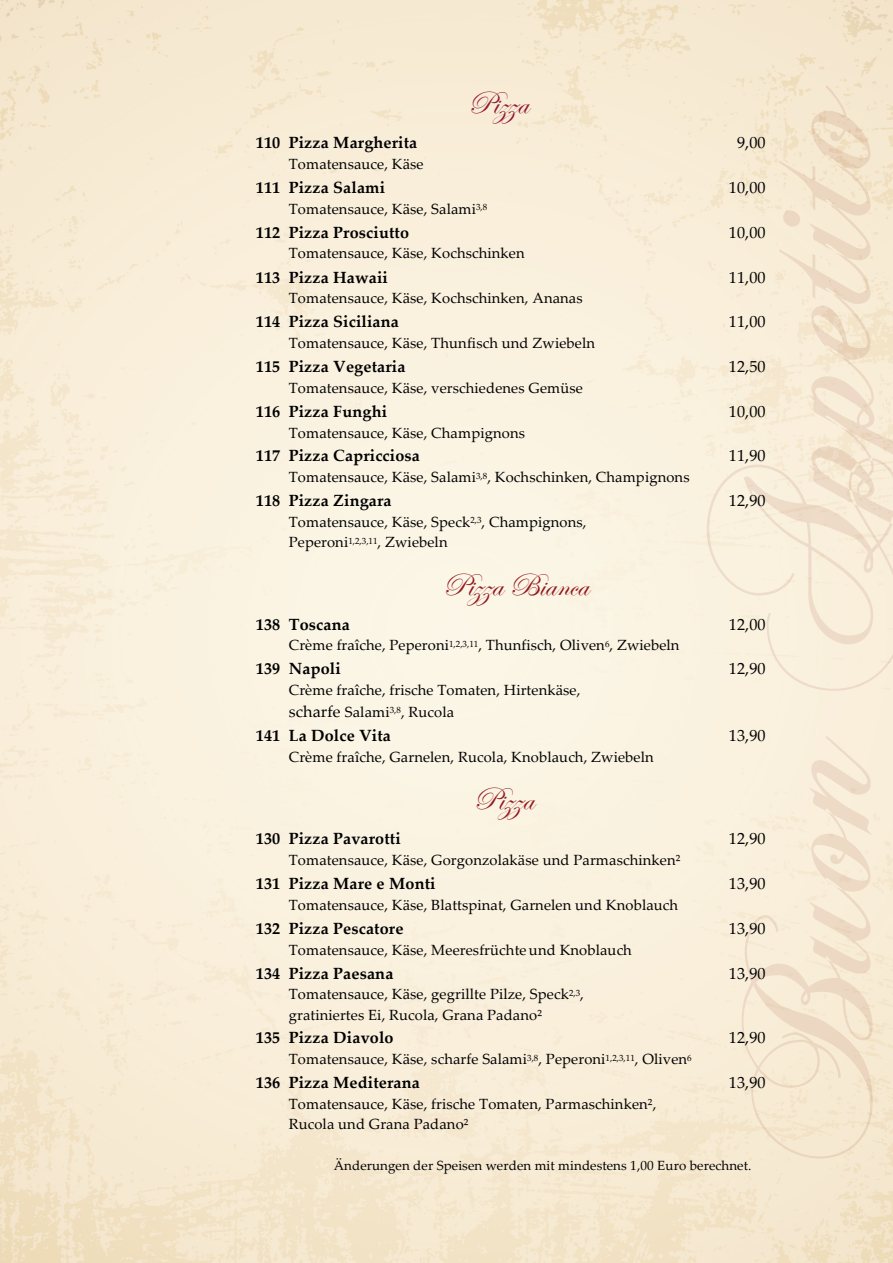
<style>
.page{position:relative;width:893px;height:1263px;background:#fff}
.page>*{position:absolute;margin:0;border:0;box-sizing:border-box;transform-origin:0 0}
.t1{font:32.7px "Edwardian Script ITC";color:#94191d}
.t2{font:32.7px "Edwardian Script ITC";color:#911733}
.t3{font:700 16.2px "Palatino Linotype";letter-spacing:.01em;color:#000001}
.t4{font:16.2px "Palatino Linotype";letter-spacing:.01em;color:#000001}
.t5{font:14.7px/20.1px "Palatino Linotype";letter-spacing:.01em;color:#000001}
.t6{font:13.35px "Palatino Linotype";letter-spacing:.005em;color:#000001}
.s1{font-size:16.2px}
</style>
<div class="page">
<img style="left:0;top:0;width:893px;height:1263px">
<svg style="left:707px;top:85px;width:186px;height:1073px;fill:#f8edd8"></svg>
<h1 class="t2" style="left:468px;top:86px;width:62px">Pizza</h1>
<p class="t3" style="left:256px;top:131px;width:163px">110 Pizza Margherita</p>
<p class="t4" style="left:737px;top:131px;width:30px">9,00</p>
<p class="t5" style="left:289px;top:154px;width:136px">Tomatensauce, Käse</p>
<p class="t3" style="left:256px;top:176px;width:131px">111 Pizza Salami</p>
<p class="t4" style="left:729px;top:176px;width:38px">10,00</p>
<p class="t5" style="left:289px;top:198px;width:200px">Tomatensauce, Käse, Salami<sup>3,8</sup></p>
<p class="t3" style="left:256px;top:221px;width:155px">112 Pizza Prosciutto</p>
<p class="t4" style="left:729px;top:221px;width:38px">10,00</p>
<p class="t5" style="left:289px;top:243px;width:237px">Tomatensauce, Käse, Kochschinken</p>
<p class="t3" style="left:256px;top:266px;width:134px">113 Pizza Hawaii</p>
<p class="t4" style="left:729px;top:266px;width:38px">11,00</p>
<p class="t5" style="left:289px;top:288px;width:295px">Tomatensauce, Käse, Kochschinken, Ananas</p>
<p class="t3" style="left:256px;top:310px;width:145px">114 Pizza Siciliana</p>
<p class="t4" style="left:729px;top:310px;width:38px">11,00</p>
<p class="t5" style="left:289px;top:332px;width:308px">Tomatensauce, Käse, Thunfisch und Zwiebeln</p>
<p class="t3" style="left:256px;top:355px;width:151px">115 Pizza Vegetaria</p>
<p class="t4" style="left:729px;top:355px;width:38px">12,50</p>
<p class="t5" style="left:289px;top:377px;width:296px">Tomatensauce, Käse, verschiedenes Gemüse</p>
<p class="t3" style="left:256px;top:400px;width:133px">116 Pizza Funghi</p>
<p class="t4" style="left:729px;top:400px;width:38px">10,00</p>
<p class="t5" style="left:289px;top:422px;width:238px">Tomatensauce, Käse, Champignons</p>
<p class="t3" style="left:256px;top:444px;width:166px">117 Pizza Capricciosa</p>
<p class="t4" style="left:729px;top:444px;width:38px">11,90</p>
<p class="t5" style="left:289px;top:467px;width:402px">Tomatensauce, Käse, Salami<sup>3,8</sup>, Kochschinken, Champignons</p>
<p class="t3" style="left:256px;top:489px;width:137px">118 Pizza Zingara</p>
<p class="t4" style="left:729px;top:489px;width:38px">12,90</p>
<p class="t5" style="left:289px;top:511px;width:299px">Tomatensauce, Käse, Speck<sup>2,3</sup>, Champignons,<br>Peperoni<sup>1,2,3,11</sup>, Zwiebeln</p>
<h1 class="t1" style="left:442px;top:567px;width:148px">Pizza Bianca</h1>
<p class="t3" style="left:256px;top:612px;width:96px">138 Toscana</p>
<p class="t4" style="left:729px;top:612px;width:38px">12,00</p>
<p class="t5" style="left:289px;top:635px;width:392px">Crème fraîche, Peperoni<sup>1,2,3,11</sup>, Thunfisch, Oliven<sup>6</sup>, Zwiebeln</p>
<p class="t3" style="left:256px;top:657px;width:87px">139 Napoli</p>
<p class="t4" style="left:729px;top:657px;width:38px">12,90</p>
<p class="t5" style="left:289px;top:679px;width:293px;line-height:21.6px">Crème fraîche, frische Tomaten, Hirtenkäse, <span class="s1">scharfe</span> Salami<sup>3,8</sup>, Rucola</p>
<p class="t3" style="left:256px;top:724px;width:137px">141 La Dolce Vita</p>
<p class="t4" style="left:729px;top:724px;width:38px">13,90</p>
<p class="t5" style="left:289px;top:746px;width:366px">Crème fraîche, Garnelen, Rucola, Knoblauch, Zwiebeln</p>
<h1 class="t1" style="left:473px;top:782px;width:62px">Pizza</h1>
<p class="t3" style="left:256px;top:827px;width:147px">130 Pizza Pavarotti</p>
<p class="t4" style="left:729px;top:827px;width:38px">12,90</p>
<p class="t5" style="left:289px;top:850px;width:393px">Tomatensauce, Käse, Gorgonzolakäse und Parmaschinken²</p>
<p class="t3" style="left:256px;top:872px;width:181px">131 Pizza Mare e Monti</p>
<p class="t4" style="left:729px;top:872px;width:38px">13,90</p>
<p class="t5" style="left:289px;top:894px;width:391px">Tomatensauce, Käse, Blattspinat, Garnelen und Knoblauch</p>
<p class="t3" style="left:256px;top:916px;width:149px">132 Pizza Pescatore</p>
<p class="t4" style="left:729px;top:916px;width:38px">13,90</p>
<p class="t5" style="left:289px;top:939px;width:345px">Tomatensauce, Käse, Meeresfrüchte und Knoblauch</p>
<p class="t3" style="left:256px;top:961px;width:139px">134 Pizza Paesana</p>
<p class="t4" style="left:729px;top:961px;width:38px">13,90</p>
<p class="t5" style="left:289px;top:984px;width:297px">Tomatensauce, Käse, gegrillte Pilze, Speck<sup>2,3</sup>, gratiniertes Ei, Rucola, Grana Padano²</p>
<p class="t3" style="left:256px;top:1026px;width:139px">135 Pizza Diavolo</p>
<p class="t4" style="left:729px;top:1026px;width:38px">12,90</p>
<p class="t5" style="left:289px;top:1048px;width:404px">Tomatensauce, Käse, scharfe Salami<sup>3,8</sup>, Peperoni<sup>1,2,3,11</sup>, Oliven<sup>6</sup></p>
<p class="t3" style="left:256px;top:1071px;width:166px">136 Pizza Mediterana</p>
<p class="t4" style="left:729px;top:1071px;width:38px">13,90</p>
<p class="t5" style="left:289px;top:1093px;width:369px">Tomatensauce, Käse, frische Tomaten, Parmaschinken²,<br>Rucola und Grana Padano²</p>
<p class="t6" style="left:334px;top:1156px;width:419px">Änderungen der Speisen werden mit mindestens 1,00 Euro berechnet.</p>
</div>
